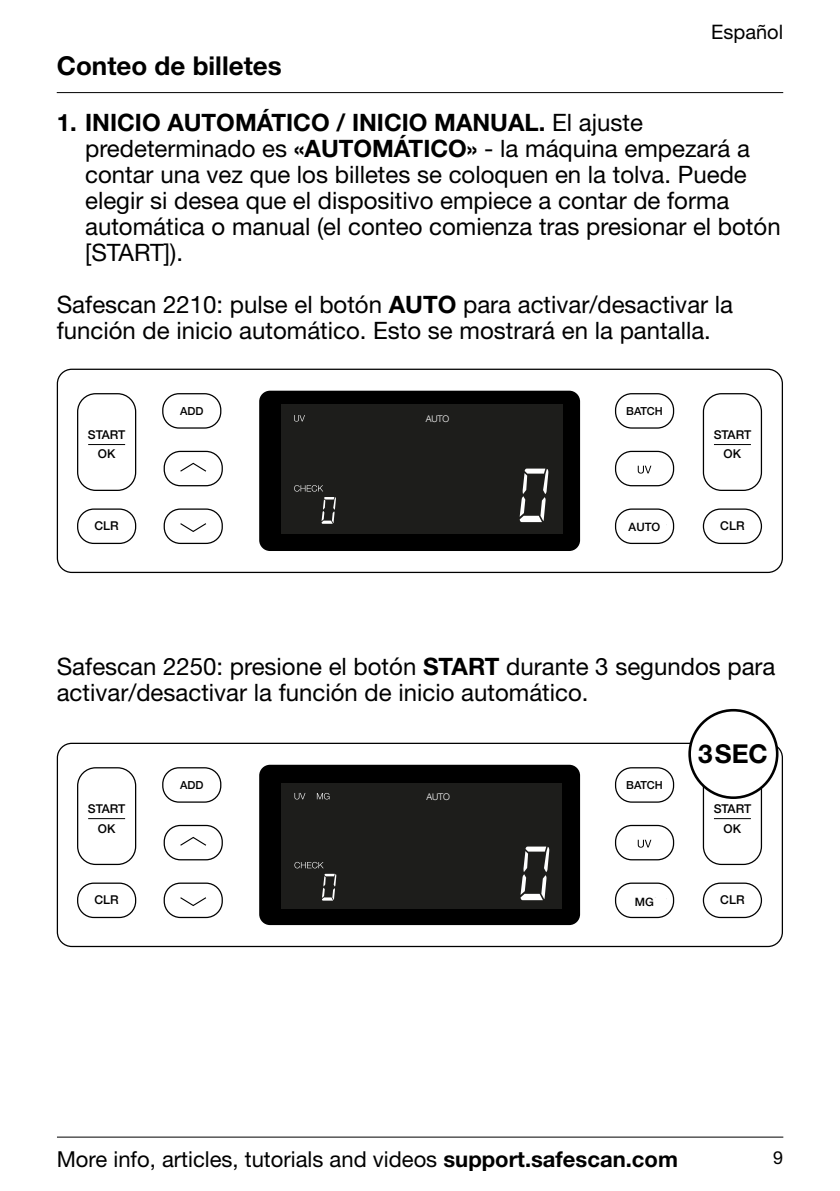
<style>
.page{position:relative;width:840px;height:1191px;background:#fff}
.page>*{position:absolute;margin:0;border:0;box-sizing:border-box;transform-origin:0 0}
.t1{font:700 26px "Helvetica Neue LT Std";color:#000}
.t2{font:24px/26px "Helvetica Neue LT Std";color:#000}
.t3{font:22px "Helvetica Neue LT Std";color:#000}
.t4{font:20px "Helvetica Neue LT Std";color:#000}
.t5{font:18px "Helvetica Neue LT Std";color:#000}
.t6{font:500 12.2px/19.8px "Helvetica Neue";color:#000;text-align:center}
.t7{font:500 11.6px "Helvetica Neue LT Std";color:#000}
.t8{font:500 11px "Helvetica Neue";color:#000}
.t9{font:300 9.2px "Helvetica Neue";letter-spacing:-.01em;color:#fff}
.s1{font-weight:700}
</style>
<div class="page">
<hr style="left:57px;top:1136px;width:725px;height:1px;background:#000">
<hr style="left:57px;top:92px;width:725px;height:1px;background:#000">
<svg style="left:56px;top:368px;width:727px;height:205px"></svg>
<svg style="left:701px;top:392px;width:61px;height:152px"></svg>
<hr style="left:713px;top:444px;width:37px;height:1px;background:#000">
<svg style="left:614px;top:392px;width:60px;height:152px"></svg>
<svg style="left:56px;top:742px;width:727px;height:205px"></svg>
<svg style="left:701px;top:784px;width:61px;height:134px"></svg>
<hr style="left:713px;top:818px;width:37px;height:1px;background:#000">
<svg style="left:614px;top:766px;width:60px;height:152px"></svg>
<hr style="left:562px;top:404px;width:1px;height:129px;background:#000">
<hr style="left:281px;top:533px;width:281px;height:1px;background:#000">
<div style="left:281px;top:403px;width:281px;height:130px;background:#1d1d1b"></div>
<svg style="left:519px;top:468px;width:29px;height:54px"></svg>
<svg style="left:294px;top:415px;width:11px;height:6px"></svg>
<svg style="left:321px;top:497px;width:15px;height:27px"></svg>
<svg style="left:294px;top:485px;width:29px;height:6px"></svg>
<div style="left:282px;top:783px;width:279px;height:125px;background:#1d1d1b"></div>
<svg style="left:520px;top:846px;width:29px;height:54px"></svg>
<svg style="left:317px;top:793px;width:12px;height:6px"></svg>
<svg style="left:294px;top:793px;width:11px;height:6px"></svg>
<svg style="left:294px;top:862px;width:42px;height:38px"></svg>
<div style="left:689px;top:710px;width:87px;height:87px;background:#fff;border-radius:50%"></div>
<div style="left:688px;top:709px;width:90px;height:90px;border:3px solid #000;border-radius:50%"></div>
<div style="left:622px;top:523px;width:44px;height:13px;background:#fff"></div>
<div style="left:622px;top:898px;width:44px;height:10px;background:#fff"></div>
<p class="t4" style="left:711px;top:20px;width:73px">Español</p>
<p class="t1" style="left:57px;top:50px;width:226px">Conteo de billetes</p>
<p class="t2" style="left:85px;top:109px;width:696px;text-indent:-28px"><span class="s1">1. INICIO AUTOMÁTICO / INICIO MANUAL.</span> El ajuste predeterminado es <span class="s1">«AUTOMÁTICO»</span> - la máquina empezará a contar una vez que los billetes se coloquen en la tolva. Puede elegir si desea que el dispositivo empiece a contar de forma automática o manual (el conteo comienza tras presionar el botón [START]).</p>
<p class="t2" style="left:57px;top:291px;width:677px">Safescan 2210: pulse el botón <span class="s1">AUTO</span> para activar/desactivar la función de inicio automático. Esto se mostrará en la pantalla.</p>
<p class="t6" style="left:88px;top:423px;width:39px">START<br>OK</p>
<p class="t8" style="left:180px;top:402px;width:25px">ADD</p>
<p class="t9" style="left:425px;top:411px;width:25px">AUTO</p>
<p class="t8" style="left:626px;top:402px;width:38px">BATCH</p>
<p class="t6" style="left:713px;top:423px;width:39px">START<br>OK</p>
<p class="t6" style="left:94px;top:515px;width:26px">CLR</p>
<p class="t6" style="left:720px;top:515px;width:26px">CLR</p>
<p class="t7" style="left:628px;top:520px;width:33px">AUTO</p>
<p class="t8" style="left:622px;top:519px;width:44px">DETECT</p>
<p class="t2" style="left:57px;top:653px;width:719px">Safescan 2250: presione el botón <span class="s1">START</span> durante 3 segundos para activar/desactivar la función de inicio automático.</p>
<p class="t6" style="left:88px;top:797px;width:39px">START<br>OK</p>
<p class="t8" style="left:180px;top:776px;width:25px">ADD</p>
<p class="t9" style="left:426px;top:789px;width:25px">AUTO</p>
<p class="t8" style="left:626px;top:776px;width:38px">BATCH</p>
<p class="t1" style="left:697px;top:738px;width:71px">3SEC</p>
<p class="t6" style="left:713px;top:797px;width:39px">START<br>OK</p>
<p class="t6" style="left:94px;top:889px;width:26px">CLR</p>
<p class="t6" style="left:720px;top:889px;width:26px">CLR</p>
<p class="t8" style="left:622px;top:893px;width:44px">DETECT</p>
<p class="t7" style="left:634px;top:895px;width:21px">MG</p>
<p class="t3" style="left:57px;top:1146px;width:622px">More info, articles, tutorials and videos <span class="s1">support.safescan.com</span></p>
<p class="t5" style="left:772px;top:1147px;width:12px">9</p>
</div>
